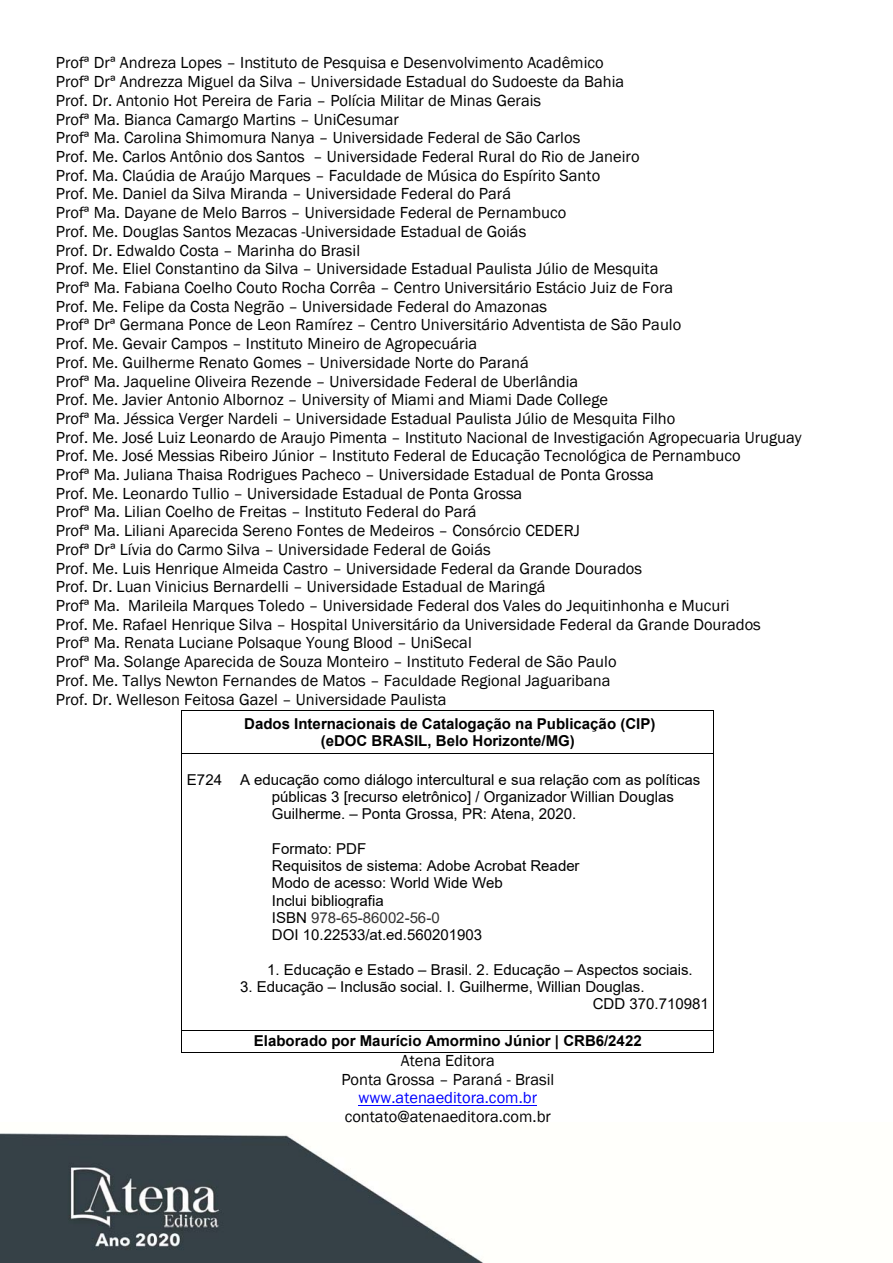
<style>
.page{position:relative;width:893px;height:1263px;background:#fff}
.page>*{position:absolute;margin:0;border:0;box-sizing:border-box;transform-origin:0 0}
.t1{font:16.5px/18.8px "Franklin Gothic";color:#000}
.t2{font:16.5px "Franklin Gothic";color:#00f}
.t3{font:15px/17.2px "Arial";color:#000}
.t4{font:700 15px/17.7px "Arial";color:#000;text-align:center}
.s1{color:#333}
</style>
<div class="page">
<img style="left:0;top:1105px;width:483px;height:158px">
<hr style="left:181px;top:710px;width:533px;height:1px;background:#000">
<hr style="left:181px;top:710px;width:1px;height:43px;background:#000">
<hr style="left:713px;top:710px;width:1px;height:43px;background:#000">
<hr style="left:181px;top:753px;width:533px;height:1px;background:#000">
<svg style="left:181px;top:754px;width:1px;height:17px"></svg>
<svg style="left:713px;top:754px;width:1px;height:17px"></svg>
<hr style="left:181px;top:771px;width:1px;height:52px;background:#000">
<hr style="left:713px;top:771px;width:1px;height:52px;background:#000">
<svg style="left:181px;top:823px;width:1px;height:17px"></svg>
<svg style="left:713px;top:823px;width:1px;height:17px"></svg>
<hr style="left:181px;top:840px;width:1px;height:103px;background:#000">
<hr style="left:713px;top:840px;width:1px;height:103px;background:#000">
<svg style="left:181px;top:943px;width:1px;height:18px"></svg>
<svg style="left:713px;top:943px;width:1px;height:18px"></svg>
<hr style="left:181px;top:961px;width:1px;height:34px;background:#000">
<hr style="left:713px;top:961px;width:1px;height:34px;background:#000">
<hr style="left:181px;top:1030px;width:533px;height:1px;background:#000">
<svg style="left:181px;top:995px;width:1px;height:57px"></svg>
<hr style="left:181px;top:1052px;width:532px;height:1px;background:#000">
<svg style="left:713px;top:995px;width:1px;height:58px"></svg>
<hr style="left:359px;top:1105px;width:178px;height:1px;background:#00f">
<p class="t1" style="left:56px;top:53px;width:747px">Profª Drª Andreza Lopes – Instituto de Pesquisa e Desenvolvimento Acadêmico<br>Profª Drª Andrezza Miguel da Silva – Universidade Estadual do Sudoeste da Bahia<br>Prof. Dr. Antonio Hot Pereira de Faria – Polícia Militar de Minas Gerais<br>Profª Ma. Bianca Camargo Martins – UniCesumar<br>Profª Ma. Carolina Shimomura Nanya – Universidade Federal de São Carlos<br>Prof. Me. Carlos Antônio dos Santos – Universidade Federal Rural do Rio de Janeiro<br>Prof. Ma. Claúdia de Araújo Marques – Faculdade de Música do Espírito Santo<br>Prof. Me. Daniel da Silva Miranda – Universidade Federal do Pará<br>Profª Ma. Dayane de Melo Barros – Universidade Federal de Pernambuco<br>Prof. Me. Douglas Santos Mezacas -Universidade Estadual de Goiás<br>Prof. Dr. Edwaldo Costa – Marinha do Brasil<br>Prof. Me. Eliel Constantino da Silva – Universidade Estadual Paulista Júlio de Mesquita<br>Profª Ma. Fabiana Coelho Couto Rocha Corrêa – Centro Universitário Estácio Juiz de Fora<br>Prof. Me. Felipe da Costa Negrão – Universidade Federal do Amazonas<br>Profª Drª Germana Ponce de Leon Ramírez – Centro Universitário Adventista de São Paulo<br>Prof. Me. Gevair Campos – Instituto Mineiro de Agropecuária<br>Prof. Me. Guilherme Renato Gomes – Universidade Norte do Paraná<br>Profª Ma. Jaqueline Oliveira Rezende – Universidade Federal de Uberlândia<br>Prof. Me. Javier Antonio Albornoz – University of Miami and Miami Dade College<br>Profª Ma. Jéssica Verger Nardeli – Universidade Estadual Paulista Júlio de Mesquita Filho<br>Prof. Me. José Luiz Leonardo de Araujo Pimenta – Instituto Nacional de Investigación Agropecuaria Uruguay Prof. Me. José Messias Ribeiro Júnior – Instituto Federal de Educação Tecnológica de Pernambuco<br>Profª Ma. Juliana Thaisa Rodrigues Pacheco – Universidade Estadual de Ponta Grossa<br>Prof. Me. Leonardo Tullio – Universidade Estadual de Ponta Grossa<br>Profª Ma. Lilian Coelho de Freitas – Instituto Federal do Pará<br>Profª Ma. Liliani Aparecida Sereno Fontes de Medeiros – Consórcio CEDERJ<br>Profª Drª Lívia do Carmo Silva – Universidade Federal de Goiás<br>Prof. Me. Luis Henrique Almeida Castro – Universidade Federal da Grande Dourados<br>Prof. Dr. Luan Vinicius Bernardelli – Universidade Estadual de Maringá<br>Profª Ma. Marileila Marques Toledo – Universidade Federal dos Vales do Jequitinhonha e Mucuri<br>Prof. Me. Rafael Henrique Silva – Hospital Universitário da Universidade Federal da Grande Dourados<br>Profª Ma. Renata Luciane Polsaque Young Blood – UniSecal<br>Profª Ma. Solange Aparecida de Souza Monteiro – Instituto Federal de São Paulo<br>Prof. Me. Tallys Newton Fernandes de Matos – Faculdade Regional Jaguaribana<br>Prof. Dr. Welleson Feitosa Gazel – Universidade Paulista</p>
<p class="t4" style="left:244px;top:715px;width:413px">Dados Internacionais de Catalogação na Publicação (CIP) (eDOC BRASIL, Belo Horizonte/MG)</p>
<p class="t3" style="left:272px;top:771px;width:430px;text-indent:-85px">E724 A educação como diálogo intercultural e sua relação com as políticas públicas 3 [recurso eletrônico] / Organizador Willian Douglas<br>Guilherme. – Ponta Grossa, PR: Atena, 2020.</p>
<p class="t3" style="left:272px;top:840px;width:309px">Formato: PDF<br>Requisitos de sistema: Adobe Acrobat Reader<br>Modo de acesso: World Wide Web<br>Inclui bibliografia<br>ISBN <span class="s1">978-65-86002-56-0<br></span>DOI 10.22533/at.ed.560201903</p>
<p class="t3" style="left:267px;top:961px;width:427px">1. Educação e Estado – Brasil. 2. Educação – Aspectos sociais.</p>
<p class="t3" style="left:593px;top:978px;width:117px;text-indent:-353px">3. Educação – Inclusão social. I. Guilherme, Willian Douglas.<br>CDD 370.710981</p>
<p class="t4" style="left:254px;top:1032px;width:389px">Elaborado por Maurício Amormino Júnior | CRB6/2422</p>
<p class="t1" style="left:341px;top:1051px;width:214px;text-align:center">Atena Editora<br>Ponta Grossa – Paraná - Brasil</p>
<p class="t2" style="left:359px;top:1088px;width:180px">www.atenaeditora.com.br</p>
<p class="t1" style="left:345px;top:1107px;width:208px">contato@atenaeditora.com.br</p>
</div>
